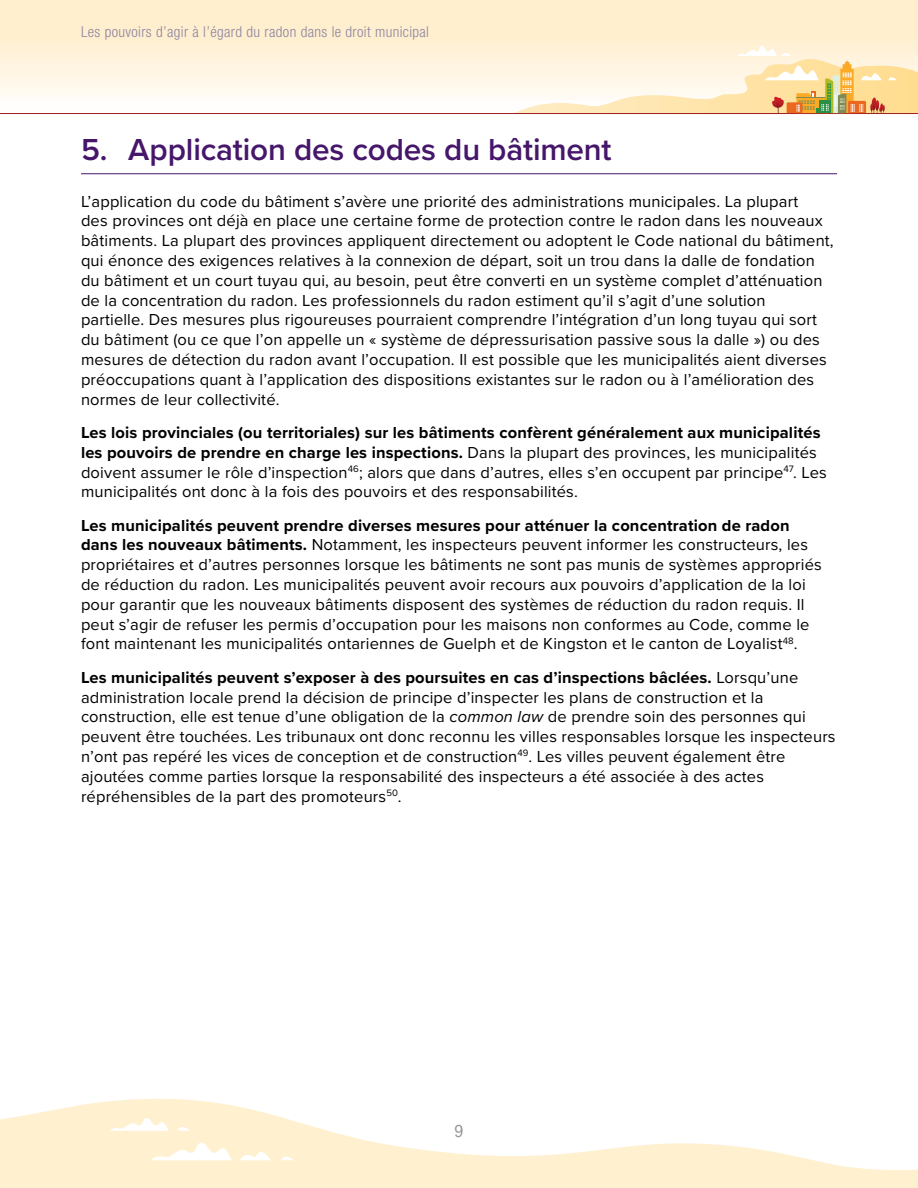
<style>
.page{position:relative;width:918px;height:1188px;background:#fff}
.page>*{position:absolute;margin:0;border:0;box-sizing:border-box;transform-origin:0 0}
.t1{font:600 31.5px "Proxima Nova";letter-spacing:-.005em;color:#45166a}
.t2{font:condensed 18px "ITC Franklin Gothic Std";color:#939598}
.Body{font:16.5px/19.8px "Proxima Nova";letter-spacing:.01em;color:#000}
.t3{font:300 condensed 15px "Helvetica Neue LT Std";letter-spacing:.025em;color:#8b85a1}
.s1{font-weight:700}
.s2{font-style:italic}
</style>
<div class="page">
<svg style="left:0;top:1098px;width:918px;height:90px;fill:#fff0cf"></svg>
<svg style="left:151px;top:1142px;width:81px;height:18px"></svg>
<svg style="left:240px;top:1150px;width:31px;height:10px"></svg>
<svg style="left:281px;top:1157px;width:13px;height:3px"></svg>
<svg style="left:110px;top:1117px;width:59px;height:14px"></svg>
<svg style="left:177px;top:1127px;width:13px;height:4px"></svg>
<hr style="left:81px;top:173px;width:756px;height:1px;background:#45166a">
<div style="left:0;top:0;width:918px;height:113px;background:linear-gradient(to bottom,#ffebc4,#fffdfa)"></div>
<hr style="left:0;top:113px;width:918px;height:1px;background:#9f1d21">
<svg style="left:512px;top:45px;width:406px;height:69px;background:#f9e6c3"></svg>
<p class="t3" style="left:81px;top:23px;width:350px">Les pouvoirs d’agir à l’égard du radon dans le droit municipal</p>
<p class="t1" style="left:81px;top:126px;width:532px">5. Application des codes du bâtiment</p>
<p class="Body" style="left:81px;top:191px;width:754px">L’application du code du bâtiment s’avère une priorité des administrations municipales. La plupart<br>des provinces ont déjà en place une certaine forme de protection contre le radon dans les nouveaux bâtiments. La plupart des provinces appliquent directement ou adoptent le Code national du bâtiment, qui énonce des exigences relatives à la connexion de départ, soit un trou dans la dalle de fondation du bâtiment et un court tuyau qui, au besoin, peut être converti en un système complet d’atténuation de la concentration du radon. Les professionnels du radon estiment qu’il s’agit d’une solution<br>partielle. Des mesures plus rigoureuses pourraient comprendre l’intégration d’un long tuyau qui sort du bâtiment (ou ce que l’on appelle un « système de dépressurisation passive sous la dalle ») ou des mesures de détection du radon avant l’occupation. Il est possible que les municipalités aient diverses préoccupations quant à l’application des dispositions existantes sur le radon ou à l’amélioration des normes de leur collectivité.</p>
<p class="Body" style="left:81px;top:422px;width:747px"><span class="s1">Les lois provinciales (ou territoriales) sur les bâtiments confèrent généralement aux municipalités les pouvoirs de prendre en charge les inspections.</span> Dans la plupart des provinces, les municipalités doivent assumer le rôle d’inspection<sup>46</sup>; alors que dans d’autres, elles s’en occupent par principe<sup>47</sup>. Les municipalités ont donc à la fois des pouvoirs et des responsabilités.</p>
<p class="Body" style="left:81px;top:515px;width:742px"><span class="s1">Les municipalités peuvent prendre diverses mesures pour atténuer la concentration de radon dans les nouveaux bâtiments.</span> Notamment, les inspecteurs peuvent informer les constructeurs, les propriétaires et d’autres personnes lorsque les bâtiments ne sont pas munis de systèmes appropriés de réduction du radon. Les municipalités peuvent avoir recours aux pouvoirs d’application de la loi pour garantir que les nouveaux bâtiments disposent des systèmes de réduction du radon requis. Il peut s’agir de refuser les permis d’occupation pour les maisons non conformes au Code, comme le font maintenant les municipalités ontariennes de Guelph et de Kingston et le canton de Loyalist<sup>48</sup>.</p>
<p class="Body" style="left:81px;top:667px;width:756px"><span class="s1">Les municipalités peuvent s’exposer à des poursuites en cas d’inspections bâclées.</span> Lorsqu’une administration locale prend la décision de principe d’inspecter les plans de construction et la construction, elle est tenue d’une obligation de la <span class="s2">common law</span> de prendre soin des personnes qui peuvent être touchées. Les tribunaux ont donc reconnu les villes responsables lorsque les inspecteurs n’ont pas repéré les vices de conception et de construction<sup>49</sup>. Les villes peuvent également être ajoutées comme parties lorsque la responsabilité des inspecteurs a été associée à des actes répréhensibles de la part des promoteurs<sup>50</sup>.</p>
<p class="t2" style="left:454px;top:1121px;width:11px">9</p>
</div>
